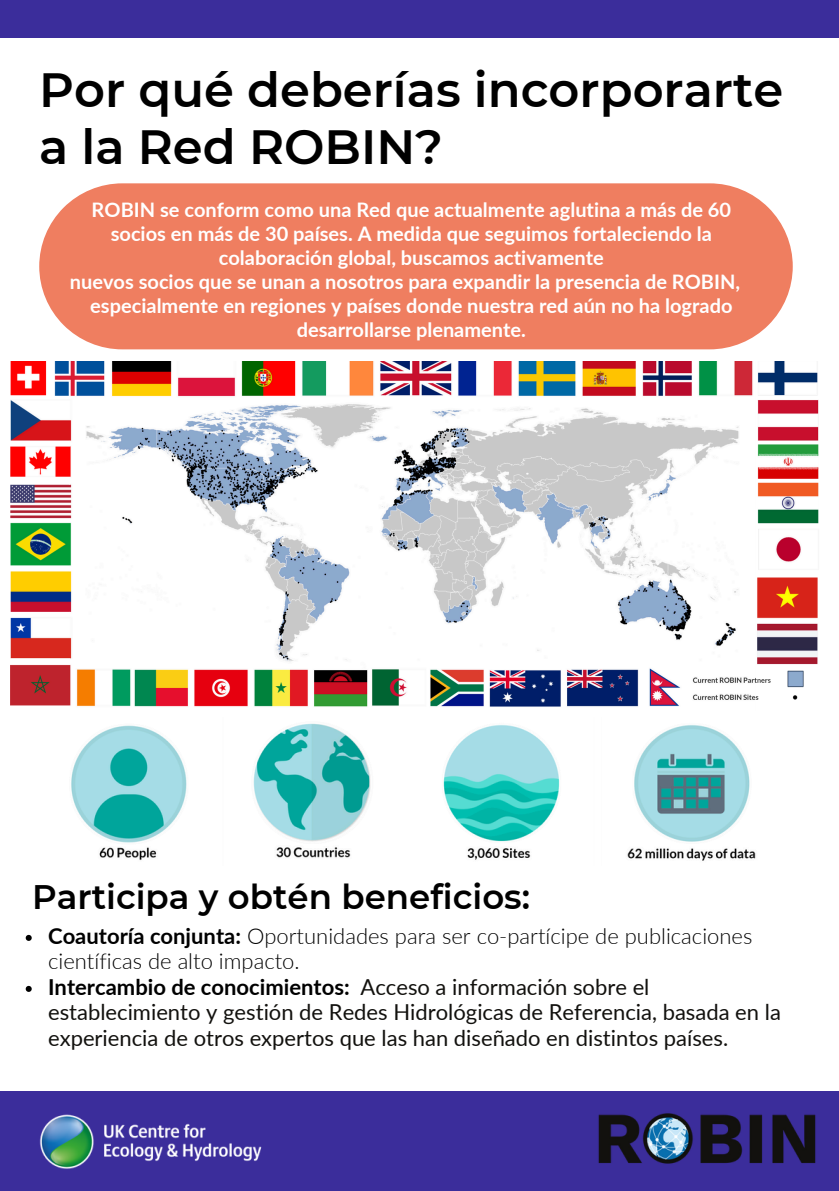
<style>
.page{position:relative;width:839px;height:1191px;background:#fff}
.page>*{position:absolute;margin:0;border:0;box-sizing:border-box;transform-origin:0 0}
.t1{font:600 48px/57px "Montserrat";color:#000}
.t2{font:600 34px "Montserrat";color:#000}
.t3{font:22px/25.6px "Lato";color:#12110e}
.t4{font:300 22px/25.6px "Lato";color:#000}
.t5{font:700 20px "Lato";color:#fff}
.s1{font-weight:700}
.s2{font-weight:700;color:#000}
</style>
<div class="page">
<div style="left:0;top:0;width:838px;height:38px;background:#3b2d9b"></div>
<div style="left:0;top:1091px;width:838px;height:100px;background:#3b2d9b"></div>
<img style="left:39px;top:1114px;width:223px;height:55px">
<img style="left:598px;top:1113px;width:218px;height:51px">
<img style="left:11px;top:361px;width:808px;height:346px">
<img style="left:71px;top:723px;width:685px;height:138px">
<div style="left:39px;top:183px;width:753px;height:166px;background:#ef7e60"></div>
<svg style="left:26px;top:935px;width:6px;height:6px"></svg>
<svg style="left:26px;top:986px;width:6px;height:6px"></svg>
<h1 class="t1" style="left:39px;top:62px;width:745px">Por qué deberías incorporarte a la Red ROBIN?</h1>
<h3 class="t5" style="left:92px;top:197px;width:641px">ROBIN se conform como una Red que actualmente aglutina a más de 60</h3>
<h3 class="t5" style="left:111px;top:221px;width:602px">socios en más de 30 países. A medida que seguimos fortaleciendo la</h3>
<h3 class="t5" style="left:219px;top:245px;width:386px">colaboración global, buscamos activamente</h3>
<h3 class="t5" style="left:70px;top:269px;width:671px">nuevos socios que se unan a nosotros para expandir la presencia de ROBIN,</h3>
<h3 class="t5" style="left:90px;top:293px;width:643px">especialmente en regiones y países donde nuestra red aún no ha logrado</h3>
<h3 class="t5" style="left:297px;top:317px;width:231px">desarrollarse plenamente.</h3>
<p class="t2" style="left:32px;top:876px;width:499px">Participa y obtén beneficios:</p>
<p class="t4" style="left:48px;top:923px;width:705px"><span class="s1">Coautoría conjunta:</span> Oportunidades para ser co-partícipe de publicaciones científicas de alto impacto.</p>
<h2 class="t3" style="left:48px;top:974px;width:734px"><span class="s2">Intercambio de conocimientos:</span> Acceso a información sobre el establecimiento y gestión de Redes Hidrológicas de Referencia, basada en la experiencia de otros expertos que las han diseñado en distintos países.</h2>
</div>
